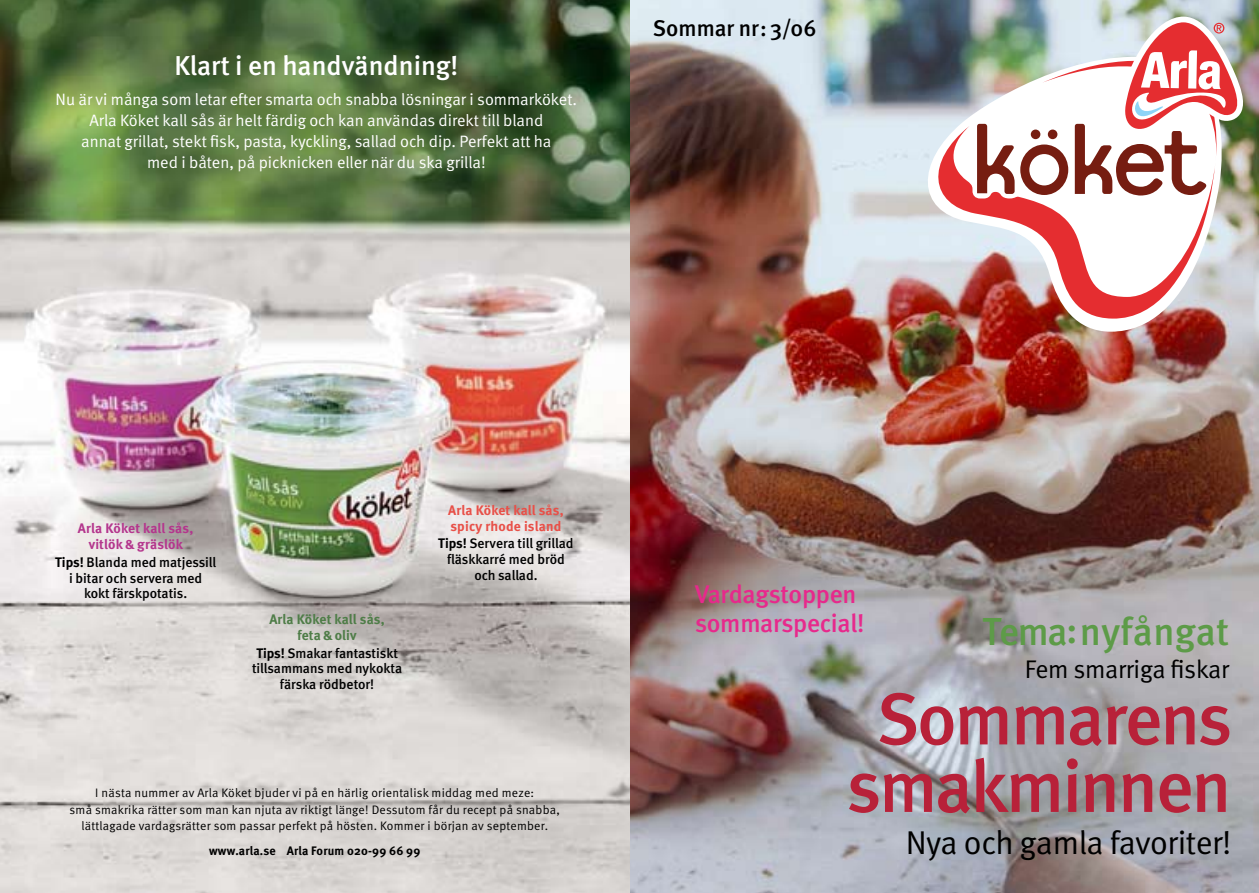
<style>
.page{position:relative;width:1259px;height:893px;background:#fff}
.page>*{position:absolute;margin:0;border:0;box-sizing:border-box;transform-origin:0 0}
.t1{font:500 73.5px/67.5px "Meta";letter-spacing:-.03em;color:#b82139;text-align:center}
.t2{font:500 39px "Meta";letter-spacing:.005em;color:#5d9b48}
.t3{font:33px "Meta Normal";letter-spacing:-.015em;color:#000}
.t4{font:500 27.3px "Meta";color:#fff}
.t5{font:500 25.5px/28.5px "Meta";letter-spacing:-.01em;color:#e7298c}
.t6{font:25.5px "Meta Normal";letter-spacing:-.01em;color:#000}
.t7{font:500 22.8px "Meta";color:#000}
.t8{font:16.5px/21px "Meta Normal";color:#fff;text-align:center}
.t9{font:500 13.8px/15.8px "Meta";color:#000;text-align:center}
.t10{font:700 13.8px/15.8px "Meta";letter-spacing:.015em;color:#e85048}
.t11{font:700 13.8px/15.8px "Meta";letter-spacing:.015em;color:#b4368d;text-align:center}
.t12{font:700 13.8px/15.8px "Meta";letter-spacing:.01em;color:#4f7d48;text-align:center}
.t13{font:12.3px/16.5px "Meta Normal";letter-spacing:.02em;color:#000;text-align:center}
.t14{font:700 12.3px "Meta";letter-spacing:.015em;color:#000}
.s1{font-weight:700}
</style>
<div class="page">
<img style="left:0;top:0;width:1259px;height:893px">
<img style="left:915px;top:32px;width:309px;height:300px">
<svg style="left:924px;top:126px;width:291px;height:193px"></svg>
<svg style="left:1020px;top:16px;width:225px;height:180px"></svg>
<svg style="left:977px;top:124px;width:37px;height:70px"></svg>
<h3 class="t4" style="left:174px;top:50px;width:285px">Klart i en handvändning!</h3>
<p class="t8" style="left:56px;top:88px;width:523px">Nu är vi många som letar efter smarta och snabba lösningar i sommarköket.<br>Arla Köket kall sås är helt färdig och kan användas direkt till bland<br>annat grillat, stekt fisk, pasta, kyckling, sallad och dip. Perfekt att ha<br>med i båten, på picknicken eller när du ska grilla!</p>
<h3 class="t7" style="left:653px;top:15px;width:165px">Sommar nr: 3/06</h3>
<p class="t11" style="left:78px;top:520px;width:117px">Arla Köket kall sås, vitlök &amp; gräslök</p>
<p class="t9" style="left:55px;top:555px;width:163px"><span class="s1">Tips!</span> Blanda med matjessill i bitar och servera med kokt färskpotatis.</p>
<p class="t12" style="left:269px;top:611px;width:117px">Arla Köket kall sås, feta &amp;oliv</p>
<p class="t9" style="left:252px;top:645px;width:152px"><span class="s1">Tips!</span> Smakar fantastiskt tillsammans med nykokta färska rödbetor!</p>
<p class="t10" style="left:448px;top:502px;width:117px">Arla Köket kall sås, spicy rhode island</p>
<p class="t9" style="left:438px;top:536px;width:137px"><span class="s1">Tips!</span> Servera till grillad fläskkarré med bröd och sallad.</p>
<p class="t13" style="left:70px;top:784px;width:492px">I nästa nummer av Arla Köket bjuder vi på en härlig orientalisk middag med meze:<br>små smakrika rätter som man kan njuta av riktigt länge! Dessutom får du recept på snabba, lättlagade vardagsrätter som passar perfekt på hösten. Kommer i början av september.</p>
<p class="t14" style="left:209px;top:843px;width:213px">www.arla.se Arla Forum 020-99 66 99</p>
<h3 class="t5" style="left:695px;top:581px;width:171px">Vardagstoppen sommarspecial!</h3>
<h2 class="t2" style="left:982px;top:609px;width:248px">Tema:nyfångat</h2>
<h3 class="t6" style="left:1025px;top:654px;width:206px">Fem smarriga fiskar</h3>
<h1 class="t1" style="left:846px;top:687px;width:387px">Sommarens smakminnen</h1>
<h3 class="t3" style="left:906px;top:823px;width:327px">Nya och gamla favoriter!</h3>
</div>
